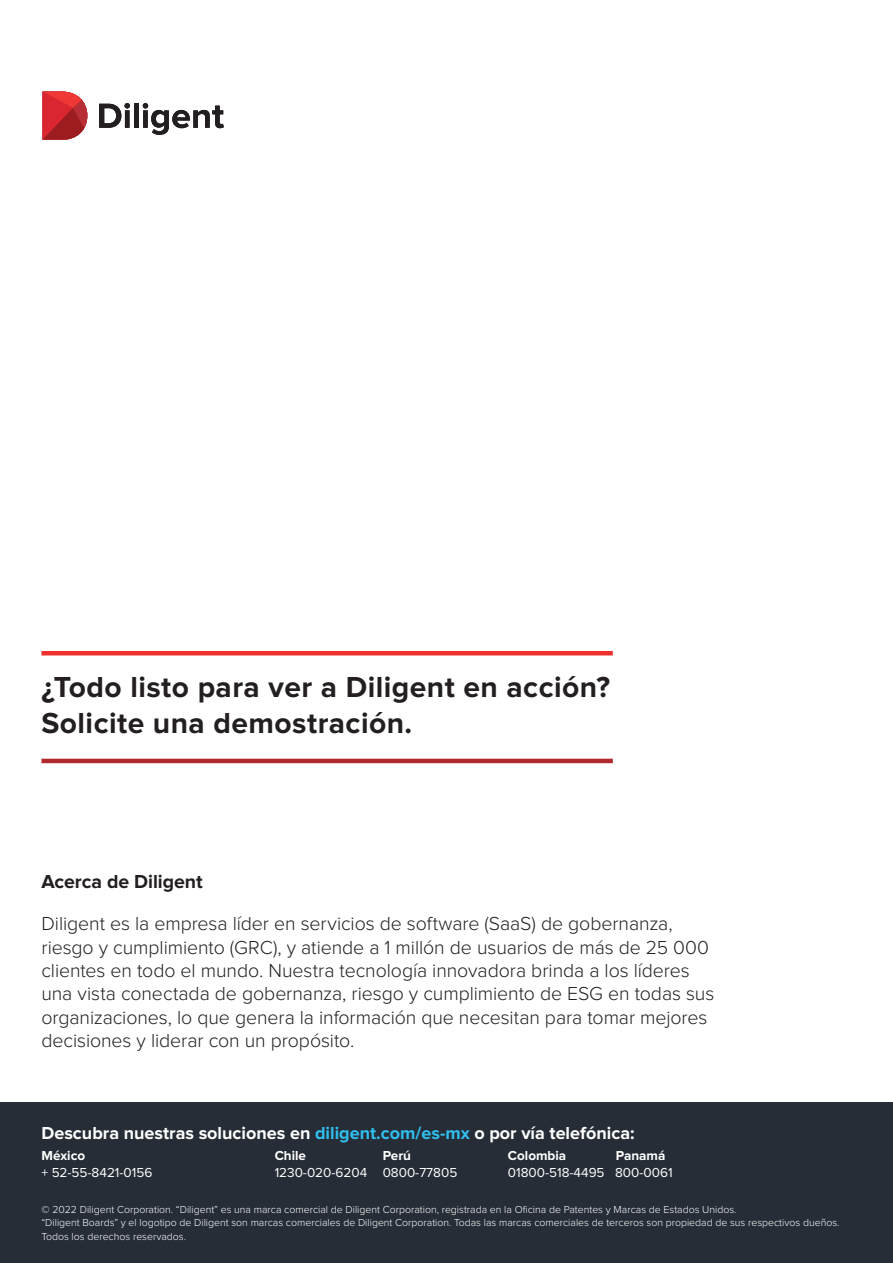
<style>
.page{position:relative;width:893px;height:1263px;background:#fff}
.page>*{position:absolute;margin:0;border:0;box-sizing:border-box;transform-origin:0 0}
.Main_Subtitle{font:700 30px/36px "Proxima Nova";letter-spacing:.015em;color:#231f20}
.Boilerplate{font:300 19.5px/23.4px "Proxima Nova";letter-spacing:-.005em;color:#231f20}
.Boilerplate-2{font:700 19.5px "Proxima Nova";letter-spacing:-.005em;color:#231f20}
.CTA-Head{font:700 18px "Proxima Nova";color:#fff}
.CTA-Phone{font:13.5px "Proxima Nova";color:#fff}
.CTA-Location{font:700 13.5px "Proxima Nova";color:#fff}
.t1{font:300 10.5px/13.5px "Proxima Nova";color:#fff}
.s1{color:#30bfef}
</style>
<div class="page">
<hr style="left:41px;top:651px;width:572px;height:4px;background:#ee312e">
<hr style="left:41px;top:759px;width:572px;height:4px;background:#af292e">
<svg style="left:99px;top:103px;width:31px;height:25px"></svg>
<div style="left:134px;top:104px;width:5px;height:24px;background:#231f20"></div>
<svg style="left:143px;top:103px;width:81px;height:32px"></svg>
<svg style="left:42px;top:91px;width:45px;height:49px"></svg>
<div style="left:0;top:1103px;width:893px;height:160px;background:#262d37"></div>
<p class="Main_Subtitle" style="left:41px;top:671px;width:570px">¿Todo listo para ver a Diligent en acción?<br>Solicite una demostración.</p>
<p class="Boilerplate-2" style="left:41px;top:873px;width:163px">Acerca de Diligent</p>
<p class="Boilerplate" style="left:41px;top:913px;width:674px">Diligent es la empresa líder en servicios de software (SaaS) de gobernanza, riesgo y cumplimiento (GRC), y atiende a 1 millón de usuarios de más de 25 000 clientes en todo el mundo. Nuestra tecnología innovadora brinda a los líderes una vista conectada de gobernanza, riesgo y cumplimiento de ESG en todas sus organizaciones, lo que genera la información que necesitan para tomar mejores decisiones y liderar con un propósito.</p>
<p class="CTA-Head" style="left:41px;top:1124px;width:595px">Descubra nuestras soluciones en <span class="s1">diligent.com/es-mx</span> o por vía telefónica:</p>
<p class="CTA-Location" style="left:41px;top:1150px;width:45px">México</p>
<p class="CTA-Phone" style="left:41px;top:1166px;width:112px">+ 52-55-8421-0156</p>
<p class="CTA-Location" style="left:275px;top:1150px;width:33px">Chile</p>
<p class="CTA-Location" style="left:383px;top:1150px;width:30px">Perú</p>
<p class="CTA-Phone" style="left:275px;top:1166px;width:184px">1230-020-6204 0800-77805</p>
<p class="CTA-Location" style="left:508px;top:1150px;width:60px">Colombia</p>
<p class="CTA-Location" style="left:616px;top:1150px;width:51px">Panamá</p>
<p class="CTA-Phone" style="left:508px;top:1166px;width:166px">01800-518-4495 800-0061</p>
<p class="t1" style="left:41px;top:1203px;width:799px">© 2022 Diligent Corporation. “Diligent” es una marca comercial de Diligent Corporation, registrada en la Oficina de Patentes y Marcas de Estados Unidos.<br>“Diligent Boards” y el logotipo de Diligent son marcas comerciales de Diligent Corporation. Todas las marcas comerciales de terceros son propiedad de sus respectivos dueños.<br>Todos los derechos reservados.</p>
</div>
